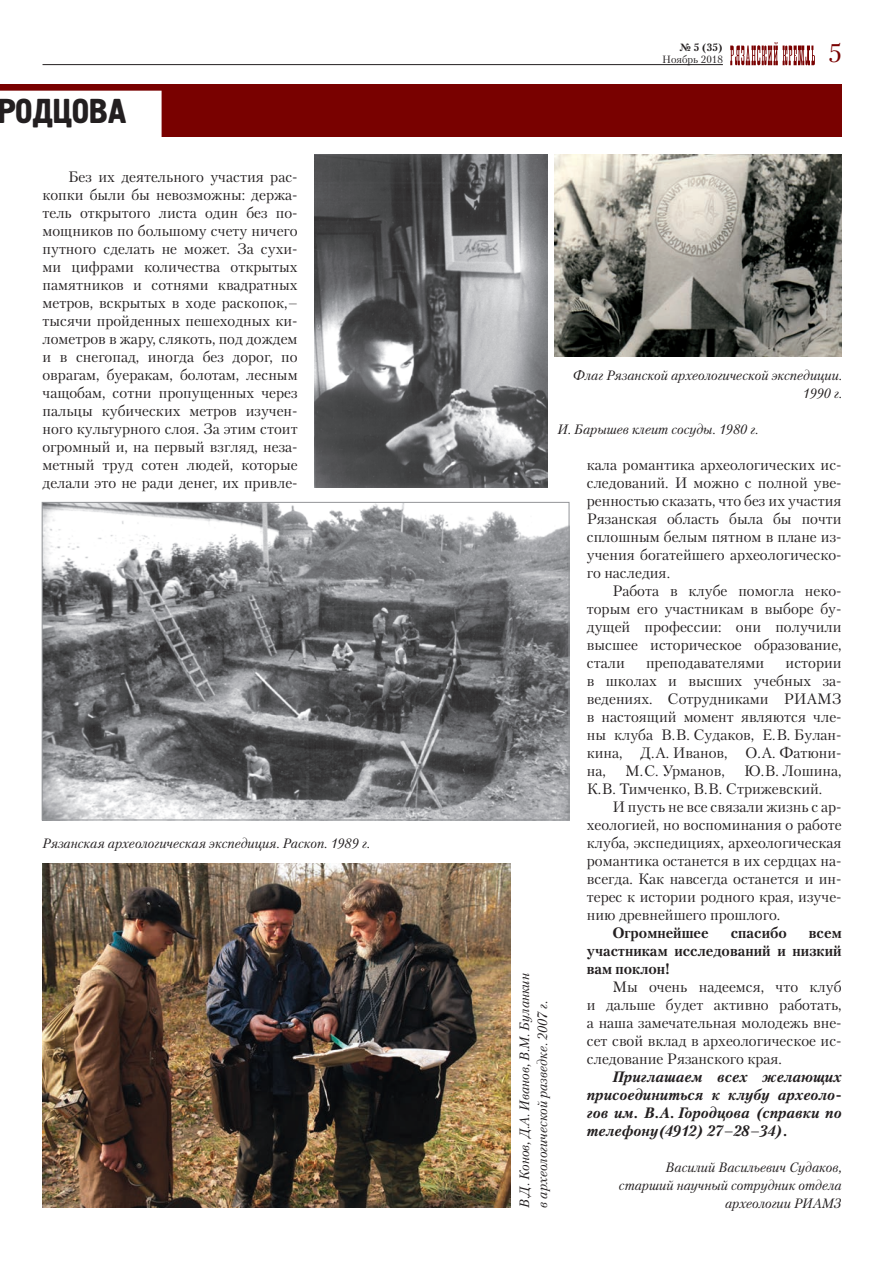
<style>
.page{position:relative;width:893px;height:1263px;background:#fff}
.page>*{position:absolute;margin:0;border:0;box-sizing:border-box;transform-origin:0 0}
.t1{font:34.5px "Hermes C";color:#231f20}
.t2{font:25.5px "Petersburg C";color:#790100}
.t3{font:15px/18px "Petersburg C";color:#231f20;text-align:justify}
.t4{font:italic 700 15px/18px "Petersburg C";color:#231f20;text-align:justify}
.t5{font:700 15px/18px "Petersburg C";color:#231f20;text-align:justify}
.t6{font:italic 13.5px/18px "Petersburg C";color:#231f20;text-align:right}
.t7{font:10.5px "Petersburg C";color:#231f20}
.t8{font:700 10.5px "Petersburg C";color:#231f20}
</style>
<div class="page">
<svg style="left:730px;top:42px;width:85px;height:23px"></svg>
<hr style="left:43px;top:64px;width:680px;height:1px;background:#231f20">
<div style="left:0;top:84px;width:842px;height:53px;background:#790100"></div>
<div style="left:0;top:91px;width:162px;height:46px;background:#fff"></div>
<img style="left:315px;top:154px;width:233px;height:334px">
<img style="left:43px;top:503px;width:527px;height:318px">
<img style="left:43px;top:863px;width:467px;height:345px">
<img style="left:555px;top:154px;width:287px;height:202px">
<div style="left:42px;top:502px;width:527px;height:318px;border:1px solid #939598"></div>
<h1 class="t1" style="left:-36px;top:92px;width:19px">род</h1>
<h1 class="t1" style="left:53px;top:92px;width:72px">цова</h1>
<p class="t3" style="left:43px;top:167px;width:257px;text-indent:26px">Без их деятельного участия рас&shy;копки были бы невозможны: держа&shy;тель открытого листа один без по&shy;мощников по большому счету ничего путного сделать не может. За сухи&shy;ми цифрами количества открытых памятников и сотнями квадратных метров, вскрытых в ходе раскопок,– тысячи пройденных пешеходных ки&shy;лометров в жару, слякоть, под дождем и в снегопад, иногда без дорог, по оврагам, буеракам, болотам, лесным чащобам, сотни пропущенных через пальцы кубических метров изучен&shy;ного культурного слоя. За этим стоит огромный и, на первый взгляд, неза&shy;метный труд сотен людей, которые делали это не ради денег, их привле-</p>
<p class="t6" style="left:43px;top:834px;width:329px">Рязанская археологическая экспедиция. Раскоп. 1989 г.</p>
<p class="t8" style="left:679px;top:40px;width:45px">№ 5 (35)</p>
<p class="t7" style="left:662px;top:53px;width:62px">Ноябрь 2018</p>
<h2 class="t2" style="left:828px;top:38px;width:15px">5</h2>
<p class="t6" style="left:572px;top:366px;width:271px">Флаг Рязанской археологической экспедиции.<br>1990 г.</p>
<p class="t6" style="left:557px;top:420px;width:202px">И. Барышев клеит сосуды. 1980 г.</p>
<p class="t6" style="left:515px;top:1208px;width:236px;text-align:left;rotate:-90deg">В.Д. Конов, Д.А. Иванов, В.М. Буланкин в археологической разведке. 2007 г.</p>
<p class="t3" style="left:587px;top:455px;width:256px">кала романтика археологических ис&shy;следований. И можно с полной уве&shy;ренностью сказать, что без их участия Рязанская область была бы почти сплошным белым пятном в плане из&shy;учения богатейшего археологическо&shy;го наследия.</p>
<p class="t3" style="left:587px;top:581px;width:256px;text-indent:26px">Работа в клубе помогла неко&shy;торым его участникам в выборе бу&shy;дущей профессии: они получили высшее историческое образование, стали</p>
<p class="t3" style="left:587px;top:653px;width:256px;text-indent:199px">истории в школах и высших учебных за&shy;ведениях. Сотрудниками РИАМЗ в настоящий момент являются чле&shy;ны клуба В.В. Судаков, Е.В. Булан&shy;кина, Д.А. Иванов, О.А. Фатюни&shy;на,</p>
<p class="t3" style="left:646px;top:653px;width:120px">преподавателями</p>
<p class="t3" style="left:625px;top:761px;width:101px">М.С. Урманов,</p>
<p class="t3" style="left:587px;top:761px;width:256px;text-indent:157px">Ю.В. Лошина,<br>К.В. Тимченко, В.В. Стрижевский.</p>
<p class="t3" style="left:587px;top:797px;width:256px;text-indent:26px">И пусть не все связали жизнь с ар&shy;хеологией, но воспоминания о работе клуба, экспедициях, археологическая романтика останется в их сердцах на&shy;всегда. Как навсегда останется и ин&shy;терес к истории родного края, изуче&shy;нию древнейшего прошлого.</p>
<p class="t5" style="left:612px;top:923px;width:98px">Огромнейшее</p>
<p class="t5" style="left:731px;top:923px;width:58px">спасибо</p>
<p class="t5" style="left:587px;top:923px;width:256px;text-indent:222px">всем участникам исследований и низкий вам поклон!</p>
<p class="t3" style="left:587px;top:977px;width:256px;text-indent:26px">Мы очень надеемся, что клуб и дальше будет активно работать, а наша замечательная молодежь вне&shy;сет свой вклад в археологическое ис&shy;следование Рязанского края.</p>
<p class="t4" style="left:587px;top:1067px;width:256px;text-indent:26px">Приглашаем всех желающих присоединиться к клубу археоло&shy;гов им. В.А. Городцова (справки по телефону(4912) 27–28–34).</p>
<p class="t6" style="left:619px;top:1158px;width:224px">Василий Васильевич Судаков, старший научный сотрудник отдела археологии РИАМЗ</p>
</div>
